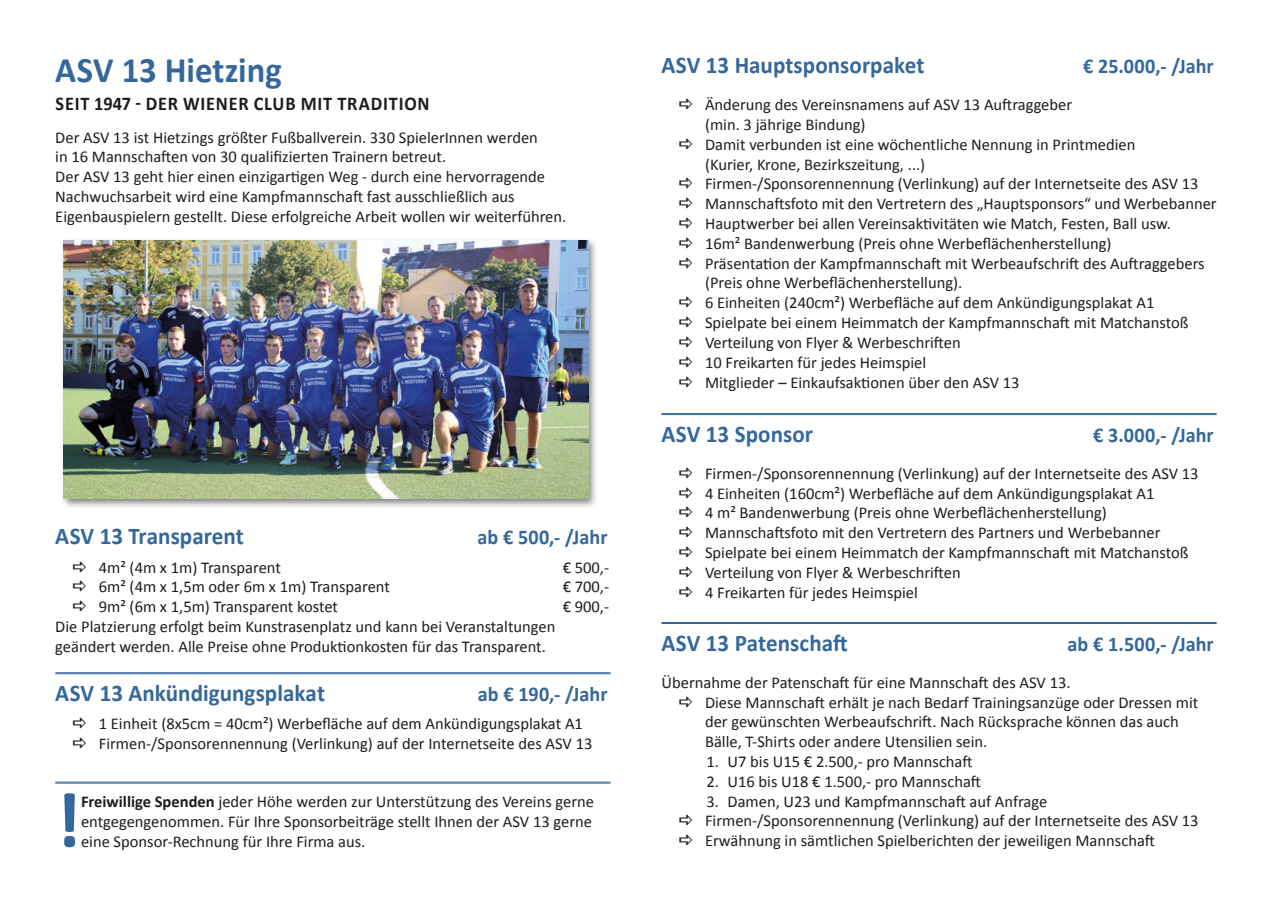
<style>
.page{position:relative;width:1272px;height:902px;background:#fff}
.page>*{position:absolute;margin:0;border:0;box-sizing:border-box;transform-origin:0 0}
.t1{font:700 78.9px "Calibri";color:#34679b}
.t2{font:700 36px "Calibri";color:#34679b;scale:.96 1}
.t3{font:700 24px "Calibri";letter-spacing:.005em;color:#34679b;scale:.96 1}
.t4{font:700 21px "Calibri";color:#34679b;scale:.96 1}
.t5{font:700 19.5px "Calibri";letter-spacing:.045em;color:#1d1d1b;scale:.94 1}
.t6{font:16.5px/19.8px "Calibri";color:#1d1d1b}
.s1{font-weight:700}
</style>
<div class="page">
<img style="left:62px;top:240px;width:534px;height:267px">
<img style="left:64px;top:240px;width:524px;height:259px">
<hr style="left:661px;top:413px;width:555px;height:1px;background:#34679b">
<hr style="left:661px;top:414px;width:555px;height:1px;background:#34679b">
<hr style="left:661px;top:622px;width:555px;height:1px;background:#34679b">
<hr style="left:661px;top:623px;width:555px;height:1px;background:#34679b">
<hr style="left:55px;top:672px;width:555px;height:1px;background:#34679b">
<hr style="left:55px;top:673px;width:555px;height:1px;background:#34679b">
<hr style="left:55px;top:781px;width:555px;height:1px;background:#34679b">
<hr style="left:55px;top:782px;width:555px;height:1px;background:#34679b">
<h2 class="t2" style="left:55px;top:47px;width:237px">ASV 13 Hietzing</h2>
<p class="t5" style="left:56px;top:91px;width:399px">SEIT 1947 - DER WIENER CLUB MIT TRADITION</p>
<p class="t6" style="left:55px;top:127px;width:512px">Der ASV 13 ist Hietzings größter Fußballverein. 330 SpielerInnen werden<br>in 16 Mannschaften von 30 qualifizierten Trainern betreut.<br>Der ASV 13 geht hier einen einzigartigen Weg - durch eine hervorragende Nachwuchsarbeit wird eine Kampfmannschaft fast ausschließlich aus Eigenbauspielern gestellt. Diese erfolgreiche Arbeit wollen wir weiterführen.</p>
<h3 class="t3" style="left:55px;top:521px;width:198px">ASV 13 Transparent</h3>
<p class="t4" style="left:477px;top:523px;width:137px">ab € 500,- /Jahr</p>
<p class="t6" style="left:99px;top:557px;width:184px">4m² (4m x 1m) Transparent</p>
<p class="t6" style="left:562px;top:557px;width:48px">€ 500,-</p>
<p class="t6" style="left:99px;top:577px;width:293px">6m² (4m x 1,5m oder 6m x 1m) Transparent</p>
<p class="t6" style="left:562px;top:577px;width:48px">€ 700,-</p>
<p class="t6" style="left:99px;top:596px;width:241px">9m² (6m x 1,5m) Transparent kostet</p>
<p class="t6" style="left:562px;top:596px;width:48px">€ 900,-</p>
<p class="t6" style="left:55px;top:616px;width:501px">Die Platzierung erfolgt beim Kunstrasenplatz und kann bei Veranstaltungen geändert werden. Alle Preise ohne Produktionkosten für das Transparent.</p>
<h3 class="t3" style="left:55px;top:677px;width:282px">ASV 13 Ankündigungsplakat</h3>
<p class="t4" style="left:478px;top:680px;width:137px">ab € 190,- /Jahr</p>
<p class="t6" style="left:99px;top:714px;width:495px">1 Einheit (8x5cm = 40cm²) Werbefläche auf dem Ankündigungsplakat A1<br>Firmen-/Sponsorennennung (Verlinkung) auf der Internetseite des ASV 13</p>
<h1 class="t1" style="left:55px;top:770px;width:27px">!</h1>
<p class="t6" style="left:81px;top:791px;width:514px"><span class="s1">Freiwillige Spenden</span> jeder Höhe werden zur Unterstützung des Vereins gerne entgegengenommen. Für Ihre Sponsorbeiträge stellt Ihnen der ASV 13 gerne eine Sponsor-Rechnung für Ihre Firma aus.</p>
<h3 class="t3" style="left:661px;top:50px;width:275px">ASV 13 Hauptsponsorpaket</h3>
<p class="t4" style="left:1083px;top:53px;width:138px">€ 25.000,- /Jahr</p>
<p class="t6" style="left:705px;top:95px;width:513px">Änderung des Vereinsnamens auf ASV 13 Auftraggeber<br>(min. 3 jährige Bindung)<br>Damit verbunden ist eine wöchentliche Nennung in Printmedien<br>(Kurier, Krone, Bezirkszeitung, ...)<br>Firmen-/Sponsorennennung (Verlinkung) auf der Internetseite des ASV 13<br>Mannschaftsfoto mit den Vertretern des „Hauptsponsors“ und Werbebanner Hauptwerber bei allen Vereinsaktivitäten wie Match, Festen, Ball usw.<br>16m² Bandenwerbung (Preis ohne Werbeflächenherstellung)<br>Präsentation der Kampfmannschaft mit Werbeaufschrift des Auftraggebers (Preis ohne Werbeflächenherstellung).<br>6 Einheiten (240cm²) Werbefläche auf dem Ankündigungsplakat A1<br>Spielpate bei einem Heimmatch der Kampfmannschaft mit Matchanstoß Verteilung von Flyer &amp; Werbeschriften<br>10 Freikarten für jedes Heimspiel<br>Mitglieder – Einkaufsaktionen über den ASV 13</p>
<h3 class="t3" style="left:661px;top:418px;width:159px">ASV 13 Sponsor</h3>
<p class="t4" style="left:1093px;top:421px;width:127px">€ 3.000,- /Jahr</p>
<p class="t6" style="left:705px;top:463px;width:495px">Firmen-/Sponsorennennung (Verlinkung) auf der Internetseite des ASV 13<br>4 Einheiten (160cm²) Werbefläche auf dem Ankündigungsplakat A1<br>4 m² Bandenwerbung (Preis ohne Werbeflächenherstellung)<br>Mannschaftsfoto mit den Vertretern des Partners und Werbebanner Spielpate bei einem Heimmatch der Kampfmannschaft mit Matchanstoß Verteilung von Flyer &amp; Werbeschriften<br>4 Freikarten für jedes Heimspiel</p>
<h3 class="t3" style="left:661px;top:627px;width:195px">ASV 13 Patenschaft</h3>
<p class="t4" style="left:1067px;top:630px;width:154px">ab € 1.500,- /Jahr</p>
<p class="t6" style="left:705px;top:672px;width:495px;text-indent:-43px">Übernahme der Patenschaft für eine Mannschaft des ASV 13.<br>Diese Mannschaft erhält je nach Bedarf Trainingsanzüge oder Dressen mit der gewünschten Werbeaufschrift. Nach Rücksprache können das auch Bälle, T-Shirts oder andere Utensilien sein.</p>
<p class="t6" style="left:706px;top:751px;width:267px">1. U7 bis U15 € 2.500,- pro Mannschaft</p>
<p class="t6" style="left:706px;top:771px;width:276px">2. U16 bis U18 € 1.500,- pro Mannschaft</p>
<p class="t6" style="left:705px;top:791px;width:495px">3. Damen, U23 und Kampfmannschaft auf Anfrage<br>Firmen-/Sponsorennennung (Verlinkung) auf der Internetseite des ASV 13<br>Erwähnung in sämtlichen Spielberichten der jeweiligen Mannschaft</p>
</div>
